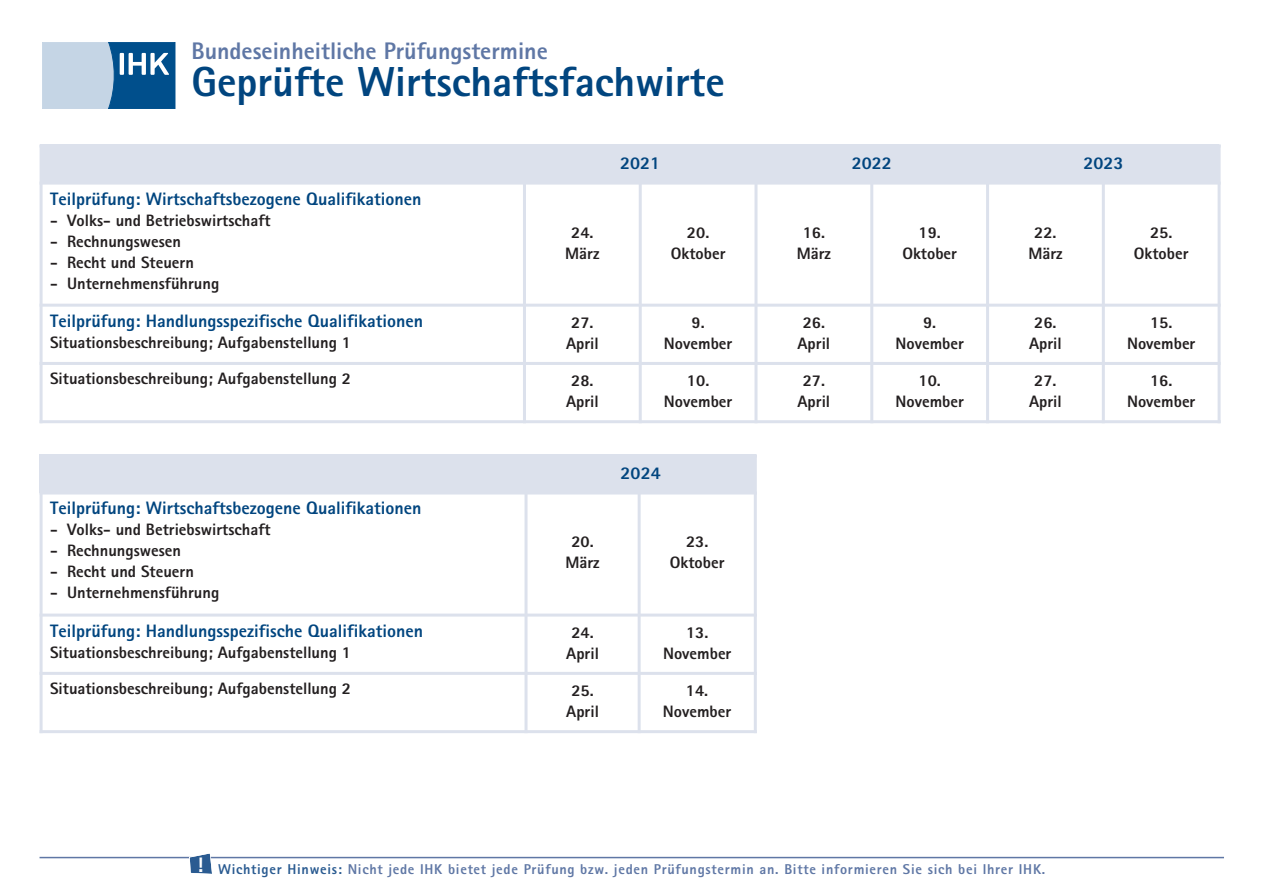
<style>
.page{position:relative;width:1263px;height:893px;background:#fff}
.page>*{position:absolute;margin:0;border:0;box-sizing:border-box;transform-origin:0 0}
.t1{font:800 42px "AT Rotis Sans Serif";color:#01457f}
.t2{font:800 24px "AT Rotis Sans Serif";color:#5f77a5}
.t3{font:800 18px "AT Rotis Sans Serif";color:#01457f}
.t4{font:800 16.5px/21px "AT Rotis Sans Serif";color:#231f20;text-align:center}
.t5{font:800 14.25px "AT Rotis Sans Serif";letter-spacing:.05em;color:#5f77a5}
.s1{color:#2a5b91}
</style>
<div class="page">
<svg style="left:42px;top:42px;width:133px;height:67px;background:#769fc1"></svg>
<hr style="left:40px;top:857px;width:1184px;height:1px;background:#5f77a5">
<svg style="left:189px;top:853px;width:24px;height:21px"></svg>
<div style="left:40px;top:145px;width:484px;height:38px;background:#dce1ec"></div>
<div style="left:524px;top:145px;width:232px;height:38px;background:#dce1ec"></div>
<div style="left:756px;top:145px;width:231px;height:38px;background:#dce1ec"></div>
<div style="left:987px;top:145px;width:232px;height:38px;background:#dce1ec"></div>
<hr style="left:40px;top:145px;width:3px;height:278px;background:#dce1ec">
<hr style="left:523px;top:145px;width:3px;height:278px;background:#dce1ec">
<hr style="left:639px;top:182px;width:3px;height:241px;background:#dce1ec">
<hr style="left:754px;top:145px;width:3px;height:278px;background:#dce1ec">
<hr style="left:870px;top:182px;width:3px;height:241px;background:#dce1ec">
<hr style="left:986px;top:145px;width:3px;height:278px;background:#dce1ec">
<hr style="left:1102px;top:182px;width:3px;height:241px;background:#dce1ec">
<hr style="left:1217px;top:145px;width:3px;height:278px;background:#dce1ec">
<hr style="left:40px;top:182px;width:1180px;height:3px;background:#dce1ec">
<hr style="left:40px;top:304px;width:1180px;height:3px;background:#dce1ec">
<hr style="left:40px;top:362px;width:1180px;height:3px;background:#dce1ec">
<hr style="left:40px;top:420px;width:1180px;height:3px;background:#dce1ec">
<div style="left:40px;top:454px;width:486px;height:39px;background:#dce1ec"></div>
<div style="left:526px;top:454px;width:229px;height:39px;background:#dce1ec"></div>
<hr style="left:40px;top:454px;width:3px;height:279px;background:#dce1ec">
<hr style="left:524px;top:454px;width:3px;height:279px;background:#dce1ec">
<hr style="left:638px;top:491px;width:3px;height:242px;background:#dce1ec">
<hr style="left:754px;top:454px;width:3px;height:279px;background:#dce1ec">
<hr style="left:40px;top:491px;width:717px;height:3px;background:#dce1ec">
<hr style="left:40px;top:614px;width:717px;height:3px;background:#dce1ec">
<hr style="left:40px;top:672px;width:717px;height:3px;background:#dce1ec">
<hr style="left:40px;top:730px;width:717px;height:3px;background:#dce1ec">
<h2 class="t2" style="left:191px;top:42px;width:358px">Bundeseinheitliche Prüfungstermine</h2>
<h1 class="t1" style="left:191px;top:67px;width:535px">Geprüfte Wirtschaftsfachwirte</h1>
<p class="t3" style="left:50px;top:192px;width:373px">Teilprüfung: Wirtschaftsbezogene Qualifikationen</p>
<p class="t4" style="left:50px;top:211px;width:222px">- Volks- und Betriebswirtschaft</p>
<p class="t4" style="left:50px;top:232px;width:133px">- Rechnungswesen</p>
<p class="t4" style="left:50px;top:253px;width:145px">- Recht und Steuern</p>
<p class="t4" style="left:50px;top:274px;width:171px">- Unternehmensführung</p>
<p class="t3" style="left:50px;top:314px;width:374px">Teilprüfung: Handlungsspezifische Qualifikationen</p>
<p class="t4" style="left:50px;top:333px;width:302px">Situationsbeschreibung; Aufgabenstellung 1</p>
<p class="t3" style="left:620px;top:156px;width:42px">2021</p>
<p class="t3" style="left:852px;top:156px;width:42px">2022</p>
<p class="t3" style="left:1083px;top:156px;width:42px">2023</p>
<p class="t4" style="left:565px;top:223px;width:36px">24.<br>März</p>
<p class="t4" style="left:671px;top:223px;width:56px">20.<br>Oktober</p>
<p class="t4" style="left:797px;top:223px;width:36px">16.<br>März</p>
<p class="t4" style="left:902px;top:223px;width:56px">19.<br>Oktober</p>
<p class="t4" style="left:1028px;top:223px;width:36px">22.<br>März</p>
<p class="t4" style="left:1134px;top:223px;width:56px">25.<br>Oktober</p>
<p class="t4" style="left:566px;top:313px;width:34px">27.<br>April</p>
<p class="t4" style="left:664px;top:313px;width:70px">9.<br>November</p>
<p class="t4" style="left:797px;top:313px;width:34px">26.<br>April</p>
<p class="t4" style="left:895px;top:313px;width:70px">9.<br>November</p>
<p class="t4" style="left:1029px;top:313px;width:34px">26.<br>April</p>
<p class="t4" style="left:1127px;top:313px;width:70px">15.<br>November</p>
<p class="t4" style="left:50px;top:369px;width:302px">Situationsbeschreibung; Aufgabenstellung 2</p>
<p class="t4" style="left:566px;top:372px;width:34px">28.<br>April</p>
<p class="t4" style="left:664px;top:372px;width:70px">10.<br>November</p>
<p class="t4" style="left:797px;top:372px;width:34px">27.<br>April</p>
<p class="t4" style="left:895px;top:372px;width:70px">10.<br>November</p>
<p class="t4" style="left:1029px;top:372px;width:34px">27.<br>April</p>
<p class="t4" style="left:1127px;top:372px;width:70px">16.<br>November</p>
<p class="t3" style="left:50px;top:502px;width:373px">Teilprüfung: Wirtschaftsbezogene Qualifikationen</p>
<p class="t4" style="left:50px;top:521px;width:222px">- Volks- und Betriebswirtschaft</p>
<p class="t4" style="left:50px;top:542px;width:133px">- Rechnungswesen</p>
<p class="t4" style="left:50px;top:563px;width:145px">- Recht und Steuern</p>
<p class="t4" style="left:50px;top:584px;width:171px">- Unternehmensführung</p>
<p class="t3" style="left:50px;top:624px;width:374px">Teilprüfung: Handlungsspezifische Qualifikationen</p>
<p class="t4" style="left:50px;top:643px;width:302px">Situationsbeschreibung; Aufgabenstellung 1</p>
<p class="t3" style="left:621px;top:466px;width:42px">2024</p>
<p class="t4" style="left:565px;top:533px;width:36px">20.<br>März</p>
<p class="t4" style="left:670px;top:533px;width:56px">23.<br>Oktober</p>
<p class="t4" style="left:566px;top:623px;width:34px">24.<br>April</p>
<p class="t4" style="left:663px;top:623px;width:70px">13.<br>November</p>
<p class="t4" style="left:50px;top:679px;width:302px">Situationsbeschreibung; Aufgabenstellung 2</p>
<p class="t4" style="left:566px;top:681px;width:34px">25.<br>April</p>
<p class="t4" style="left:663px;top:681px;width:70px">14.<br>November</p>
<p class="t5" style="left:197px;top:864px;width:850px"><sup>!</sup> <span class="s1">Wichtiger Hinweis:</span> Nicht jede IHK bietet jede Prüfung bzw. jeden Prüfungstermin an. Bitte informieren Sie sich bei Ihrer IHK.</p>
</div>
